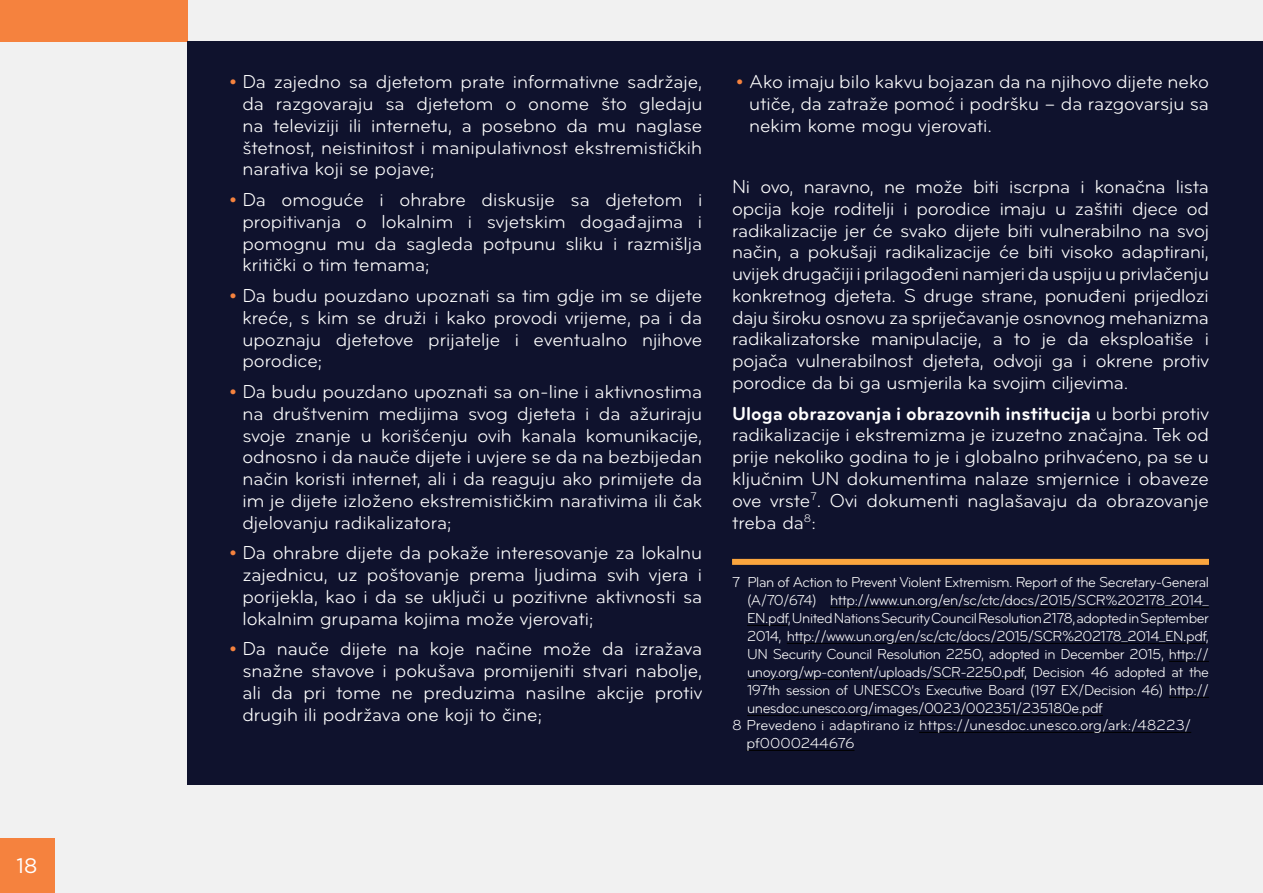
<style>
.page{position:relative;width:1263px;height:893px;background:#f1f1f1}
.page>*{position:absolute;margin:0;border:0;box-sizing:border-box;transform-origin:0 0}
.t1{font:21px "Gotham";color:#fff}
.t2{font:19.5px/21.8px "Bryant Pro";color:#fff;text-align:justify}
.t3{font:15px "Bryant Pro";letter-spacing:-.03em;color:#fff}
.t4{font:15px "Bryant Pro";color:#fff}
.s1{font-weight:700;color:#f5823e}
.s2{font-weight:700}
</style>
<div class="page">
<div style="left:0;top:839px;width:54px;height:54px;background:#f5823e"></div>
<div style="left:0;top:0;width:187px;height:41px;background:#f5823e"></div>
<div style="left:187px;top:41px;width:1076px;height:744px;background:#0f122d"></div>
<div style="left:732px;top:559px;width:477px;height:6px;background:#faa53e"></div>
<hr style="left:830px;top:607px;width:379px;height:1px;background:#000">
<hr style="left:747px;top:625px;width:41px;height:1px;background:#000">
<hr style="left:787px;top:643px;width:419px;height:1px;background:#000">
<hr style="left:1169px;top:661px;width:40px;height:1px;background:#000">
<hr style="left:747px;top:679px;width:277px;height:1px;background:#000">
<hr style="left:1169px;top:697px;width:40px;height:1px;background:#000">
<hr style="left:747px;top:715px;width:356px;height:1px;background:#000">
<hr style="left:919px;top:732px;width:272px;height:1px;background:#000">
<hr style="left:746px;top:750px;width:108px;height:1px;background:#000">
<p class="t1" style="left:17px;top:852px;width:22px">18</p>
<p class="t2" style="left:242px;top:72px;width:461px;text-indent:-13px"><span class="s1">•</span> Da zajedno sa djetetom prate informativne sadržaje, da razgovaraju sa djetetom o onome što gledaju na televiziji ili internetu, a posebno da mu naglase štetnost, neistinitost i manipulativnost ekstremističkih narativa koji se pojave;</p>
<p class="t2" style="left:242px;top:189px;width:461px;text-indent:-13px"><span class="s1">•</span> Da omoguće i ohrabre diskusije sa djetetom i propitivanja o lokalnim i svjetskim događajima i pomognu mu da sagleda potpunu sliku i razmišlja kritički o tim temama;</p>
<p class="t2" style="left:242px;top:285px;width:461px;text-indent:-13px"><span class="s1">•</span> Da budu pouzdano upoznati sa tim gdje im se dijete kreće, s kim se druži i kako provodi vrijeme, pa i da upoznaju djetetove prijatelje i eventualno njihove porodice;</p>
<p class="t2" style="left:242px;top:381px;width:461px;text-indent:-13px"><span class="s1">•</span> Da budu pouzdano upoznati sa on-line i aktivnostima na društvenim medijima svog djeteta i da ažuriraju svoje znanje u korišćenju ovih kanala komunikacije, odnosno i da nauče dijete i uvjere se da na bezbijedan način koristi internet, ali i da reaguju ako primijete da im je dijete izloženo ekstremističkim narativima ili čak djelovanju radikalizatora;</p>
<p class="t2" style="left:242px;top:542px;width:461px;text-indent:-13px"><span class="s1">•</span> Da ohrabre dijete da pokaže interesovanje za lokalnu zajednicu, uz poštovanje prema ljudima svih vjera i porijekla, kao i da se uključi u pozitivne aktivnosti sa lokalnim grupama kojima može vjerovati;</p>
<p class="t2" style="left:242px;top:638px;width:461px;text-indent:-13px"><span class="s1">•</span> Da nauče dijete na koje načine može da izražava snažne stavove i pokušava promijeniti stvari nabolje, ali da pri tome ne preduzima nasilne akcije protiv drugih ili podržava one koji to čine;</p>
<p class="t2" style="left:749px;top:71px;width:461px;text-indent:-13px"><span class="s1">•</span> Ako imaju bilo kakvu bojazan da na njihovo dijete neko utiče, da zatraže pomoć i podršku – da razgovarsju sa nekim kome mogu vjerovati.</p>
<p class="t2" style="left:732px;top:176px;width:478px">Ni ovo, naravno, ne može biti iscrpna i konačna lista opcija koje roditelji i porodice imaju u zaštiti djece od radikalizacije jer će svako dijete biti vulnerabilno na svoj način, a pokušaji radikalizacije će biti visoko adaptirani, uvijek drugačiji i prilagođeni namjeri da uspiju u privlačenju konkretnog djeteta. S druge strane, ponuđeni prijedlozi daju široku osnovu za spriječavanje osnovnog mehanizma radikalizatorske manipulacije, a to je da eksploatiše i pojača vulnerabilnost djeteta, odvoji ga i okrene protiv porodice da bi ga usmjerila ka svojim ciljevima.</p>
<p class="t2" style="left:732px;top:403px;width:478px"><span class="s2">Uloga obrazovanja i obrazovnih institucija</span> u borbi protiv radikalizacije i ekstremizma je izuzetno značajna. Tek od prije nekoliko godina to je i globalno prihvaćeno, pa se u ključnim UN dokumentima nalaze smjernice i obaveze ove vrste<sup>7</sup>. Ovi dokumenti naglašavaju da obrazovanje treba da<sup>8</sup>:</p>
<p class="t3" style="left:732px;top:574px;width:478px">7 Plan of Action to Prevent Violent Extremism. Report of the Secretary-General</p>
<p class="t3" style="left:747px;top:592px;width:463px">(A/70/674) http://www.un.org/en/sc/ctc/docs/2015/SCR%202178_2014_</p>
<p class="t3" style="left:747px;top:610px;width:463px">EN.pdf, United Nations Security Council Resolution 2178, adopted in September</p>
<p class="t3" style="left:747px;top:628px;width:463px">2014, http://www.un.org/en/sc/ctc/docs/2015/SCR%202178_2014_EN.pdf,</p>
<p class="t3" style="left:747px;top:646px;width:463px">UN Security Council Resolution 2250, adopted in December 2015, http://</p>
<p class="t3" style="left:747px;top:664px;width:463px">unoy.org/wp-content/uploads/SCR-2250.pdf, Decision 46 adopted at the</p>
<p class="t3" style="left:747px;top:682px;width:463px">197th session of UNESCO’s Executive Board (197 EX/Decision 46) http://</p>
<p class="t3" style="left:747px;top:700px;width:357px">unesdoc.unesco.org/images/0023/002351/235180e.pdf</p>
<p class="t4" style="left:732px;top:717px;width:461px">8 Prevedeno i adaptirano iz https://unesdoc.unesco.org/ark:/48223/</p>
<p class="t4" style="left:746px;top:735px;width:110px">pf0000244676</p>
</div>
